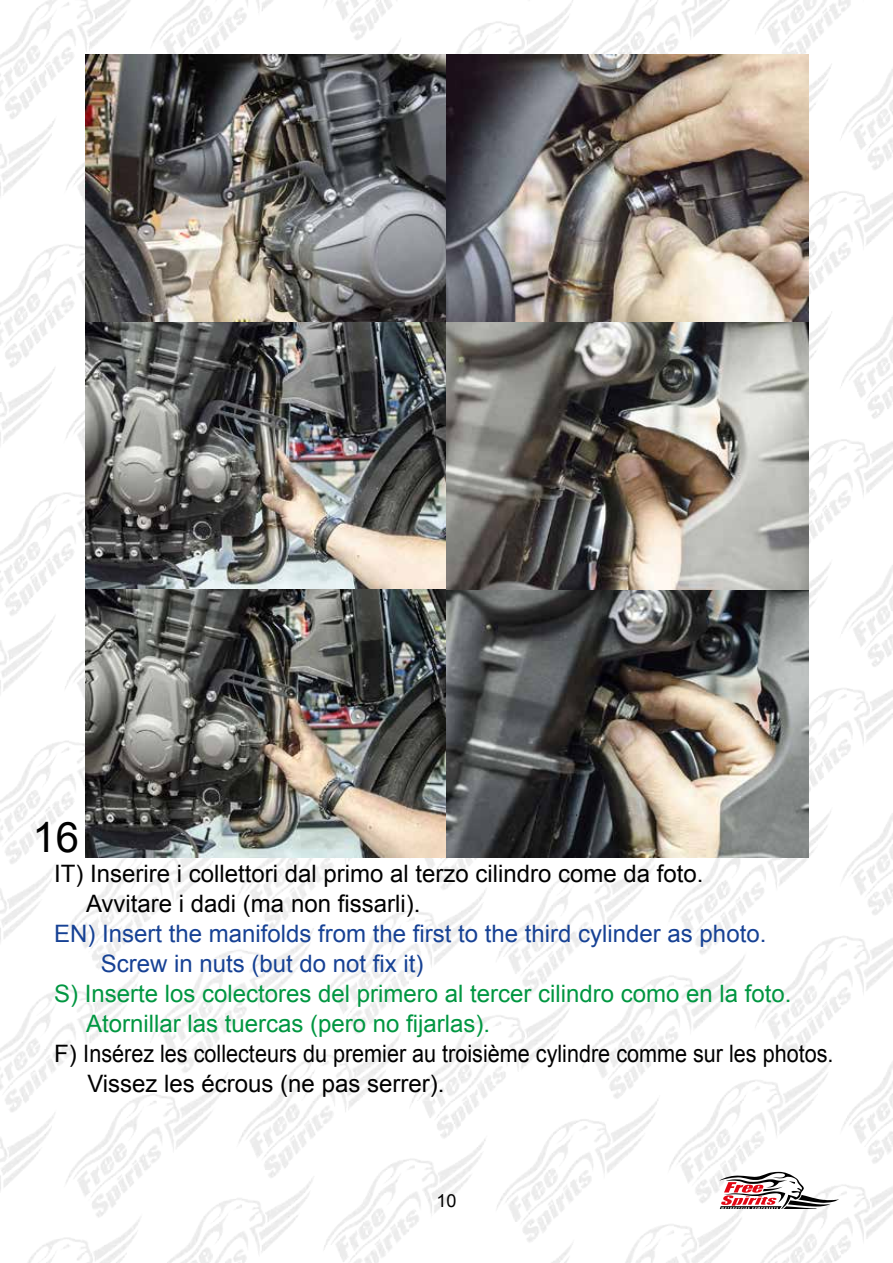
<style>
.page{position:relative;width:893px;height:1263px;background:#fff}
.page>*{position:absolute;margin:0;border:0;box-sizing:border-box;transform-origin:0 0}
.t1{font:42px "Arial";color:#000}
.t2{font:24px/30px "Arial";color:#000}
.t3{font:24px/30px "Arial";color:#009641}
.t4{font:24px/30px "Arial";color:#164194}
.t5{font:18px "Arial";color:#000}
</style>
<div class="page">
<img style="left:0;top:0;width:893px;height:1262px">
<img style="left:85px;top:54px;width:723px;height:804px">
<h1 class="t1" style="left:32px;top:809px;width:48px">16</h1>
<p class="t2" style="left:86px;top:859px;width:619px;text-indent:-32px">IT) Inserire i collettori dal primo al terzo cilindro come da foto.<br>Avvitare i dadi (ma non fissarli).</p>
<p class="t4" style="left:101px;top:919px;width:667px;text-indent:-47px">EN) Insert the manifolds from the first to the third cylinder as photo.<br>Screw in nuts (but do not fix it)</p>
<p class="t3" style="left:86px;top:979px;width:707px;text-indent:-32px">S) Inserte los colectores del primero al tercer cilindro como en la foto.<br>Atornillar las tuercas (pero no fijarlas).</p>
<p class="t2" style="left:87px;top:1039px;width:748px;text-indent:-33px">F) Insérez les collecteurs du premier au troisième cylindre comme sur les photos.<br>Vissez les écrous (ne pas serrer).</p>
<p class="t5" style="left:436px;top:1189px;width:22px">10</p>
</div>
